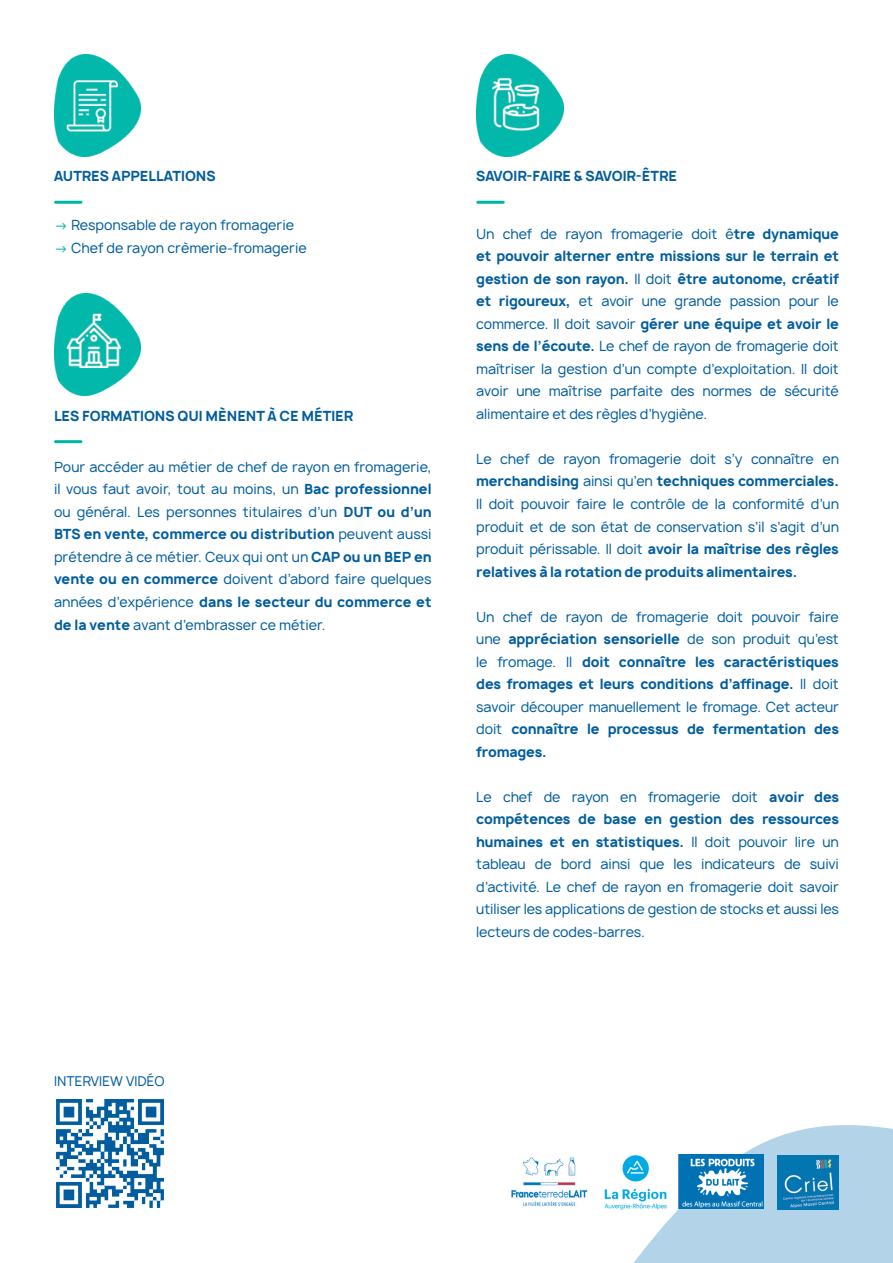
<style>
.page{position:relative;width:893px;height:1263px;background:#fff}
.page>*{position:absolute;margin:0;border:0;box-sizing:border-box;transform-origin:0 0}
.t1{font:13.5px/22.5px "Manrope";letter-spacing:-.01em;color:#015d9e;text-align:justify}
.t2{font:700 13.5px/22.5px "Manrope";color:#015d9e;text-align:justify}
.t3{font:13.05px "Manrope";color:#015d9e}
.s1{color:#00b4a6}
.s2{font-weight:700}
.s3{font-weight:400}
</style>
<div class="page">
<img style="left:56px;top:1099px;width:108px;height:109px">
<svg style="left:633px;top:1125px;width:260px;height:138px;fill:#b3d4e8"></svg>
<img style="left:511px;top:1157px;width:77px;height:50px">
<img style="left:604px;top:1154px;width:62px;height:56px">
<img style="left:679px;top:1155px;width:84px;height:53px">
<img style="left:777px;top:1156px;width:62px;height:53px">
<img style="left:54px;top:54px;width:87px;height:102px">
<img style="left:54px;top:293px;width:87px;height:103px">
<img style="left:476px;top:54px;width:88px;height:102px">
<hr style="left:56px;top:201px;width:25px;height:3px;background:#00b4a6">
<hr style="left:478px;top:201px;width:25px;height:3px;background:#00b4a6">
<hr style="left:56px;top:440px;width:25px;height:3px;background:#00b4a6">
<p class="t2" style="left:54px;top:165px;width:163px">AUTRES APPELLATIONS</p>
<p class="t2" style="left:476px;top:165px;width:202px">SAVOIR-FAIRE &amp; SAVOIR-ÊTRE</p>
<p class="t1" style="left:54px;top:214px;width:254px"><span class="s1">-&gt;</span> Responsable de rayon fromagerie <span class="s1">-&gt;</span> Chef de rayon crèmerie-fromagerie</p>
<p class="t2" style="left:54px;top:404px;width:301px">LES FORMATIONS QUI MÈNENT À CE MÉTIER</p>
<p class="t1" style="left:54px;top:456px;width:379px">Pour accéder au métier de chef de rayon en fromagerie, il vous faut avoir, tout au moins, un <span class="s2">Bac professionnel </span>ou général. Les personnes titulaires d’un <span class="s2">DUT ou d’un BTS en vente, commerce ou distribution</span> peuvent aussi prétendre à ce métier. Ceux qui ont un <span class="s2">CAP ou un BEP en vente ou en commerce</span> doivent d’abord faire quelques années d’expérience <span class="s2">dans le secteur du commerce et de la vente</span> avant d’embrasser ce métier.</p>
<p class="t1" style="left:476px;top:223px;width:364px">Un chef de rayon fromagerie doit ê<span class="s2">tre dynamique et pouvoir alterner entre missions sur le terrain et gestion de son rayon.</span> Il doit <span class="s2">être autonome, créatif et rigoureux,</span> et avoir une grande passion pour le commerce. Il doit savoir <span class="s2">gérer une équipe et avoir le sens de l’écoute.</span> Le chef de rayon de fromagerie doit maîtriser la gestion d’un compte d’exploitation. Il doit avoir une maîtrise parfaite des normes de sécurité alimentaire et des règles d’hygiène.</p>
<p class="t1" style="left:476px;top:448px;width:364px">Le chef de rayon fromagerie doit s’y connaître en <span class="s2">merchandising</span> ainsi qu’en <span class="s2">techniques commerciales.<br></span>Il doit pouvoir faire le contrôle de la conformité d’un produit et de son état de conservation s’il s’agit d’un produit périssable. Il doit <span class="s2">avoir la maîtrise des règles relatives à la rotation de produits alimentaires.</span></p>
<p class="t2" style="left:476px;top:605px;width:364px"><span class="s3">Un chef de rayon de fromagerie doit pouvoir faire une</span> appréciation sensorielle <span class="s3">de son produit qu’est le fromage. Il</span> doit connaître les caractéristiques des fromages et leurs conditions d’affinage. <span class="s3">Il doit savoir découper manuellement le fromage. Cet acteur doit</span> connaître le processus de fermentation des fromages.</p>
<p class="t1" style="left:476px;top:785px;width:364px">Le chef de rayon en fromagerie doit <span class="s2">avoir des compétences de base en gestion des ressources humaines et en statistiques.</span> Il doit pouvoir lire un tableau de bord ainsi que les indicateurs de suivi d’activité. Le chef de rayon en fromagerie doit savoir utiliser les applications de gestion de stocks et aussi les lecteurs de codes-barres.</p>
<p class="t3" style="left:54px;top:1072px;width:112px">INTERVIEW VIDÉO</p>
</div>
